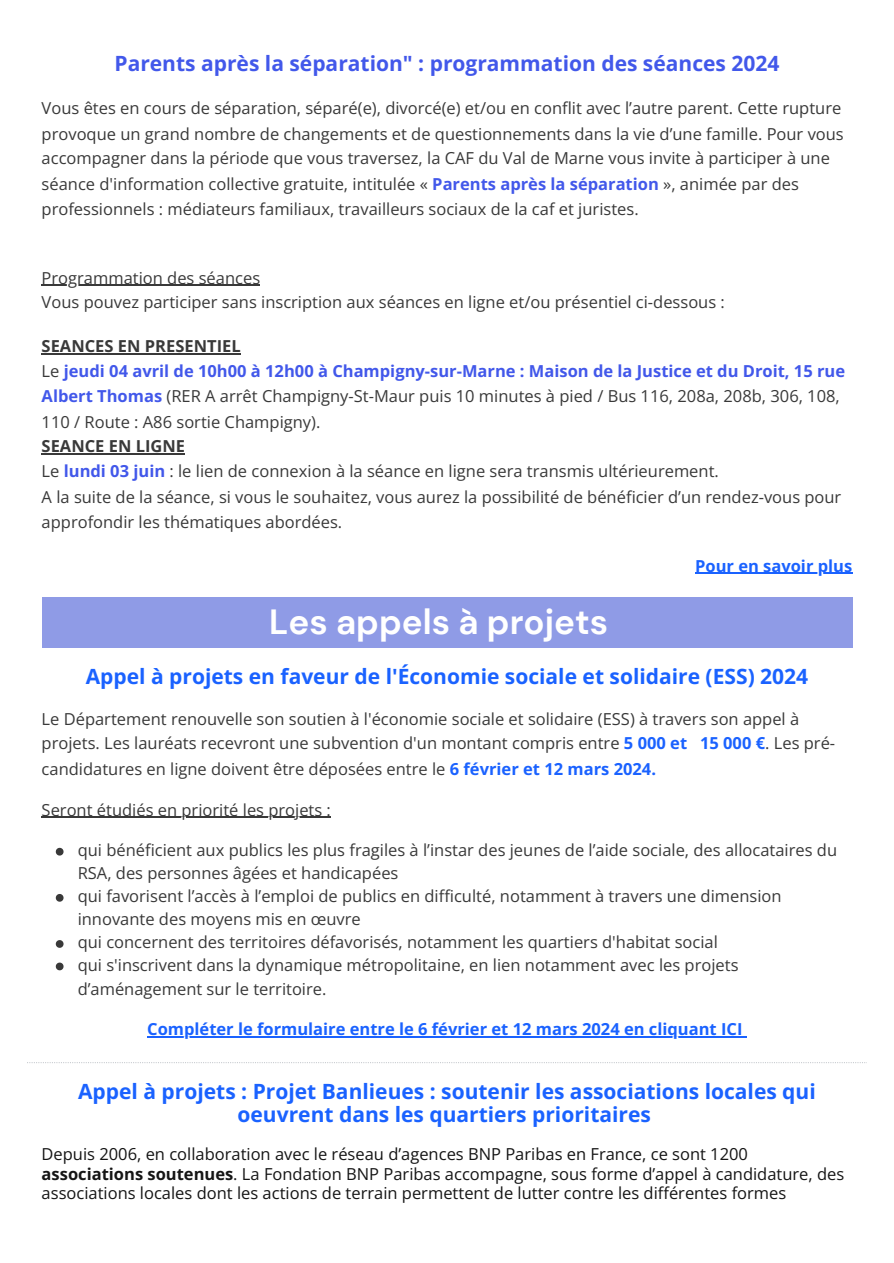
<style>
.page{position:relative;width:894px;height:1263px;background:#fff}
.page>*{position:absolute;margin:0;border:0;box-sizing:border-box;transform-origin:0 0}
.t1{font:700 34.95px "DM Sans";color:#fff}
.t2{font:700 21px/22.5px "Open Sans";color:#1a62ff;text-align:center}
.t3{font:700 21px "Open Sans";color:#4258ea}
.t4{font:16.5px/25px "Open Sans";color:#393939}
.t5{font:16.5px/19.6px "Open Sans";color:#151515}
.t6{font:700 16.5px "Open Sans";color:#1a62ff}
.s1{font-weight:700;color:#4258ea}
.s2{font-weight:700}
.s3{font-weight:700;color:#1a62ff}
</style>
<div class="page">
<hr style="left:42px;top:285px;width:218px;height:1px;background:#393939">
<hr style="left:42px;top:353px;width:199px;height:1px;background:#393939">
<hr style="left:42px;top:453px;width:143px;height:1px;background:#393939">
<hr style="left:695px;top:573px;width:157px;height:1px;background:#1a62ff">
<hr style="left:42px;top:817px;width:289px;height:1px;background:#393939">
<hr style="left:147px;top:1036px;width:599px;height:1px;background:#1a62ff">
<div style="left:42px;top:597px;width:810px;height:51px;background:#8f9be6"></div>
<svg style="left:56px;top:848px;width:7px;height:7px"></svg>
<svg style="left:56px;top:894px;width:7px;height:8px"></svg>
<svg style="left:56px;top:940px;width:7px;height:8px"></svg>
<svg style="left:56px;top:963px;width:7px;height:7px"></svg>
<svg style="left:27px;top:1062px;width:839px;height:1px"></svg>
<p class="t3" style="left:114px;top:48px;width:666px">Parents après la séparation" : programmation des séances 2024</p>
<p class="t4" style="left:42px;top:95px;width:803px">Vous êtes en cours de séparation, séparé(e), divorcé(e) et/ou en confl it avec l’autre parent. Cette rupture provoque un grand nombre de changements et de questionnements dans la vie d’une famille. Pour vous accompagner dans la période que vous traversez, la CAF du Val de Marne vous invite à participer à une séance d'information collective gratuite, intitulée « <span class="s1">Parents après la séparation</span> », animée par des professionnels : médiateurs familiaux, travailleurs sociaux de la caf et juristes.</p>
<p class="t4" style="left:42px;top:265px;width:684px">Programmation des séances<br>Vous pouvez participer sans inscription aux séances en ligne et/ou présentiel ci-dessous :</p>
<p class="t4" style="left:42px;top:333px;width:804px"><span class="s2">SEANCES EN PRESENTIEL<br></span>Le <span class="s1">jeudi 04 avril de 10h00 à 12h00 à Champigny-sur-Marne : Maison de la Justice et du Droit, 15 rue Albert Thomas</span> (RER A arrêt Champigny-St-Maur puis 10 minutes à pied / Bus 116, 208a, 208b, 306, 108, 110 / Route : A86 sortie Champigny).<br><span class="s2">SEANCE EN LIGNE<br></span>Le <span class="s1">lundi 03 juin</span> : le lien de connexion à la séance en ligne sera transmis ultérieurement.<br>A la suite de la séance, si vous le souhaitez, vous aurez la possibilité de bénéficier d’un rendez-vous pour approfondir les thématiques abordées.</p>
<p class="t6" style="left:695px;top:554px;width:159px">Pour en savoir plus</p>
<p class="t1" style="left:269px;top:600px;width:340px">Les appels à projets</p>
<p class="t2" style="left:86px;top:665px;width:723px">Appel à projets en faveur de l'Économie sociale et solidaire (ESS) 2024</p>
<p class="t4" style="left:42px;top:705px;width:794px">Le Département renouvelle son soutien à l'économie sociale et solidaire (ESS) à travers son appel à projets. Les lauréats recevront une subvention d'un montant compris entre <span class="s3">5 000 et 15 000 €</span>. Les pré&shy;candidatures en ligne doivent être déposées entre le <span class="s3">6 février et 12 mars 2024.</span></p>
<p class="t4" style="left:42px;top:797px;width:291px">Seront étudiés en priorité les projets :</p>
<p class="t4" style="left:78px;top:838px;width:760px;line-height:22.5px">qui bénéficient aux publics les plus fragiles à l’instar des jeunes de l’aide sociale, des allocataires du<br>RSA, des personnes âgées et handicapées</p>
<p class="t4" style="left:78px;top:885px;width:705px;line-height:22.5px">qui favorisent l’accès à l’emploi de publics en difficulté, notamment à travers une dimension innovante des moyens mis en œuvre</p>
<p class="t4" style="left:78px;top:929px;width:641px">qui concernent des territoires défavorisés, notamment les quartiers d'habitat social</p>
<p class="t4" style="left:78px;top:953px;width:662px;line-height:23.7px">qui s'inscrivent dans la dynamique métropolitaine, en lien notamment avec les projets d’aménagement sur le territoire.</p>
<p class="t6" style="left:147px;top:1017px;width:596px">Compléter le formulaire entre le 6 février et 12 mars 2024 en cliquant ICI</p>
<p class="t2" style="left:78px;top:1080px;width:739px">Appel à projets : Projet Banlieues : soutenir les associations locales qui oeuvrent dans les quartiers prioritaires</p>
<p class="t5" style="left:42px;top:1144px;width:804px">Depuis 2006, en collaboration avec le réseau d’agences BNP Paribas en France, ce sont 1200 <span class="s2">associations soutenues</span>. La Fondation BNP Paribas accompagne, sous forme d’appel à candidature, des associations locales dont les actions de terrain permettent de lutter contre les différentes formes</p>
</div>
